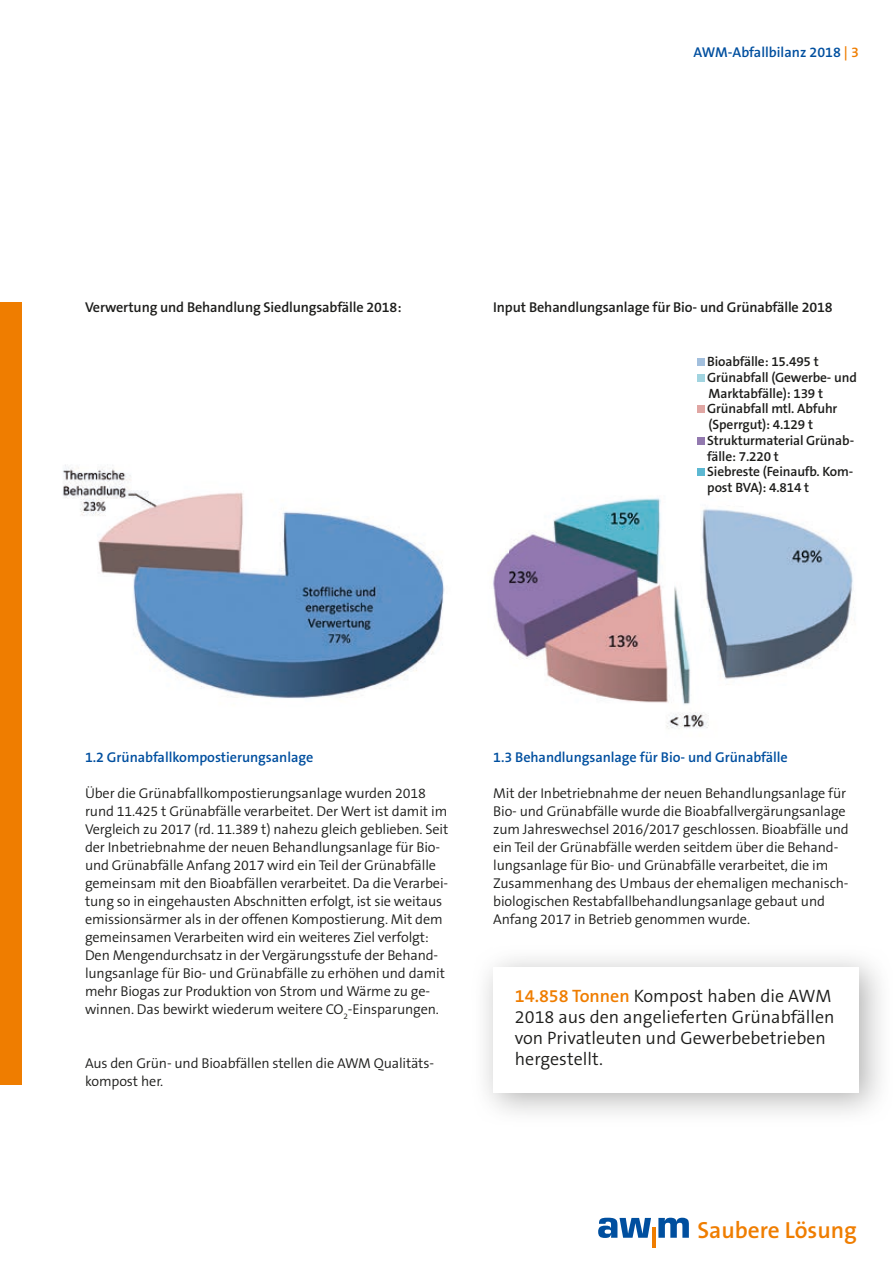
<style>
.page{position:relative;width:893px;height:1263px;background:#fff}
.page>*{position:absolute;margin:0;border:0;box-sizing:border-box;transform-origin:0 0}
.t1{font:600 23.4px "The Sans B6";color:#ef7d00}
.t2{font:300 18px/21px "The Sans B4";color:#1d1d1b}
.t3{font:300 14.25px/18px "The Sans B4";letter-spacing:-.01em;color:#1d1d1b}
.t4{font:600 14.25px "The Sans B6";letter-spacing:-.005em;color:#004f9f}
.t5{font:600 14.25px "The Sans B6";letter-spacing:-.01em;color:#1d1d1b}
.t6{font:600 13.5px/15.8px "The Sans B6";letter-spacing:-.01em;color:#1d1d1b}
.s1{color:#ef7d00}
.s2{font-family:"The Sans B6";font-weight:600;color:#ef7d00}
</style>
<div class="page">
<div style="left:0;top:302px;width:21px;height:782px;background:#ef7d00"></div>
<svg style="left:598px;top:1218px;width:53px;height:20px"></svg>
<svg style="left:658px;top:1218px;width:31px;height:20px"></svg>
<hr style="left:652px;top:1227px;width:3px;height:20px;background:#ef7d00">
<img style="left:63px;top:465px;width:381px;height:234px">
<img style="left:508px;top:498px;width:346px;height:231px">
<img style="left:493px;top:551px;width:15px;height:90px">
<div style="left:697px;top:358px;width:8px;height:7px;background:#a2bfdd"></div>
<div style="left:697px;top:374px;width:8px;height:7px;background:#a1d4e0"></div>
<div style="left:697px;top:405px;width:8px;height:8px;background:#e0a6a3"></div>
<div style="left:697px;top:437px;width:8px;height:7px;background:#9279af"></div>
<div style="left:697px;top:468px;width:8px;height:8px;background:#5cb8d2"></div>
<p class="t4" style="left:694px;top:45px;width:167px">AWM-Abfallbilanz 2018 <span class="s1">| 3</span></p>
<p class="t5" style="left:85px;top:299px;width:318px">Verwertung und Behandlung Siedlungsabfälle 2018:</p>
<p class="t5" style="left:493px;top:299px;width:341px">Input Behandlungsanlage für Bio- und Grünabfälle 2018</p>
<p class="t6" style="left:707px;top:354px;width:151px">Bioabfälle: 15.495 t<br>Grünabfall (Gewerbe- und<br>Marktabfälle): 139 t<br>Grünabfall mtl. Abfuhr (Sperrgut): 4.129 t<br>Strukturmaterial Grünab&shy;fälle: 7.220 t<br>Siebreste (Feinaufb. Kom&shy;post BVA): 4.814 t</p>
<p class="t4" style="left:85px;top:749px;width:230px">1.2 Grünabfallkompostierungsanlage</p>
<p class="t3" style="left:85px;top:785px;width:365px">Über die Grünabfallkompostierungsanlage wurden 2018 rund 11.425 t Grünabfälle verarbeitet. Der Wert ist damit im Vergleich zu 2017 (rd. 11.389 t) nahezu gleich geblieben. Seit der Inbetriebnahme der neuen Behandlungsanlage für Bio&shy;und Grünabfälle Anfang 2017 wird ein Teil der Grünabfälle gemeinsam mit den Bioabfällen verarbeitet. Da die Verarbei&shy;tung so in eingehausten Abschnitten erfolgt, ist sie weitaus emissionsärmer als in der offenen Kompostierung. Mit dem gemeinsamen Verarbeiten wird ein weiteres Ziel verfolgt:<br>Den Mengendurchsatz in der Vergärungsstufe der Behand&shy;lungsanlage für Bio- und Grünabfälle zu erhöhen und damit mehr Biogas zur Produktion von Strom und Wärme zu ge&shy;winnen. Das bewirkt wiederum weitere CO<sub>2</sub>-Einsparungen.</p>
<p class="t3" style="left:85px;top:1055px;width:350px">Aus den Grün- und Bioabfällen stellen die AWM Qualitäts&shy;kompost her.</p>
<p class="t4" style="left:493px;top:749px;width:296px">1.3 Behandlungsanlage für Bio- und Grünabfälle</p>
<p class="t3" style="left:493px;top:785px;width:357px">Mit der Inbetriebnahme der neuen Behandlungsanlage für Bio- und Grünabfälle wurde die Bioabfallvergärungsanlage zum Jahreswechsel 2016/2017 geschlossen. Bioabfälle und ein Teil der Grünabfälle werden seitdem über die Behand&shy;lungsanlage für Bio- und Grünabfälle verarbeitet, die im Zusammenhang des Umbaus der ehemaligen mechanisch&shy;biologischen Restabfallbehandlungsanlage gebaut und Anfang 2017 in Betrieb genommen wurde.</p>
<p class="t2" style="left:515px;top:986px;width:321px"><span class="s2">14.858 Tonnen</span> Kompost haben die AWM<br>2018 aus den angelieferten Grünabfällen von Privatleuten und Gewerbebetrieben hergestellt.</p>
<h1 class="t1" style="left:697px;top:1217px;width:161px">Saubere Lösung</h1>
</div>
